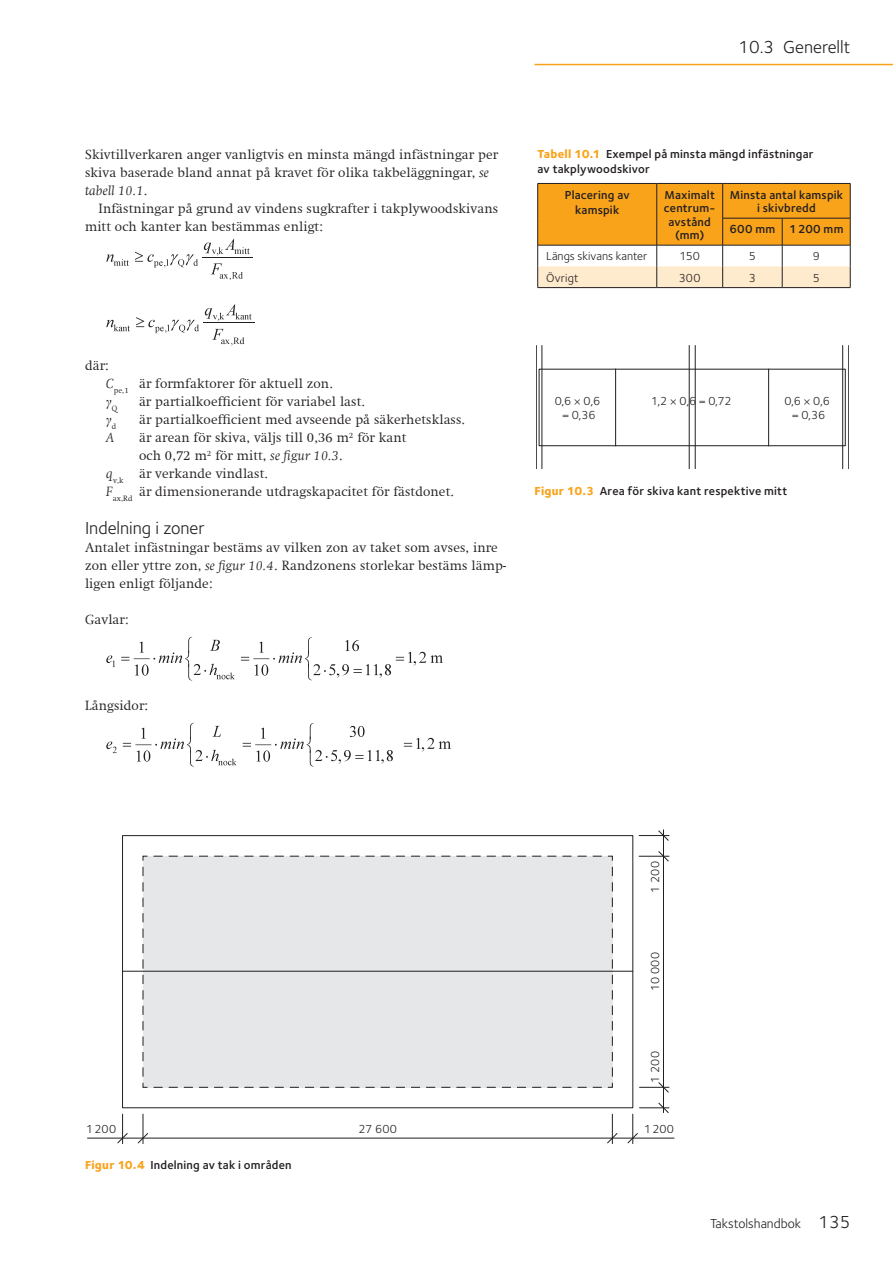
<style>
.page{position:relative;width:893px;height:1263px;background:#fff}
.page>*{position:absolute;margin:0;border:0;box-sizing:border-box;transform-origin:0 0}
.t1{font:18px "Foundry Sterling";color:#231f20}
.t2{font:300 13.5px/18px "Swift Com";letter-spacing:.01em;color:#231f20}
.t3{font:13.5px "Foundry Sterling";color:#231f20}
.t4{font:italic 13.5px "Times New Roman";color:#231f20}
.t5{font:italic 300 13.5px "Swift Com";color:#231f20}
.t6{font:600 12px/13.5px "Foundry Sterling";letter-spacing:.015em;color:#231f20;text-align:center}
.t7{font:12px/14.4px "Foundry Sterling";letter-spacing:.005em;color:#231f20;text-align:center}
.s1{font-style:italic}
.s2{font-weight:800;color:#f9a31b}
.s3{font-size:18px}
</style>
<div class="page">
<hr style="left:535px;top:64px;width:358px;height:1px;background:#f9a31b">
<div style="left:122px;top:835px;width:511px;height:273px;border:1px solid #231f20"></div>
<div style="left:143px;top:856px;width:470px;height:232px;background:#e6e7e9"></div>
<hr style="left:88px;top:1138px;width:586px;height:1px;background:#231f20">
<hr style="left:122px;top:1114px;width:1px;height:30px;background:#231f20">
<svg style="left:117px;top:1133px;width:11px;height:10px"></svg>
<hr style="left:143px;top:1114px;width:1px;height:30px;background:#231f20">
<svg style="left:138px;top:1133px;width:10px;height:10px"></svg>
<hr style="left:632px;top:1114px;width:1px;height:30px;background:#231f20">
<svg style="left:627px;top:1133px;width:11px;height:10px"></svg>
<hr style="left:612px;top:1114px;width:1px;height:30px;background:#231f20">
<svg style="left:607px;top:1133px;width:10px;height:10px"></svg>
<hr style="left:663px;top:830px;width:1px;height:283px;background:#231f20">
<hr style="left:639px;top:1107px;width:30px;height:1px;background:#231f20">
<svg style="left:658px;top:1102px;width:11px;height:11px"></svg>
<hr style="left:639px;top:1087px;width:30px;height:1px;background:#231f20">
<svg style="left:658px;top:1082px;width:11px;height:10px"></svg>
<hr style="left:639px;top:835px;width:30px;height:1px;background:#231f20">
<svg style="left:658px;top:830px;width:11px;height:11px"></svg>
<hr style="left:639px;top:856px;width:30px;height:1px;background:#231f20">
<svg style="left:658px;top:851px;width:11px;height:10px"></svg>
<hr style="left:123px;top:971px;width:510px;height:1px;background:#231f20">
<hr style="left:202px;top:257px;width:50px;height:1px;background:#231f20">
<svg style="left:204px;top:239px;width:46px;height:16px"></svg>
<svg style="left:211px;top:263px;width:32px;height:17px"></svg>
<svg style="left:106px;top:252px;width:92px;height:16px"></svg>
<hr style="left:203px;top:323px;width:52px;height:1px;background:#231f20">
<svg style="left:205px;top:304px;width:47px;height:17px"></svg>
<svg style="left:212px;top:329px;width:32px;height:17px"></svg>
<svg style="left:106px;top:317px;width:93px;height:16px"></svg>
<svg style="left:106px;top:637px;width:337px;height:44px"></svg>
<svg style="left:106px;top:723px;width:345px;height:44px"></svg>
<svg style="left:537px;top:183px;width:314px;height:105px"></svg>
<hr style="left:538px;top:287px;width:119px;height:1px;background:#231f20">
<hr style="left:657px;top:287px;width:66px;height:1px;background:#231f20">
<hr style="left:723px;top:287px;width:59px;height:1px;background:#231f20">
<hr style="left:782px;top:287px;width:68px;height:1px;background:#231f20">
<hr style="left:536px;top:345px;width:1px;height:124px;background:#231f20">
<hr style="left:542px;top:345px;width:1px;height:124px;background:#231f20">
<hr style="left:615px;top:369px;width:1px;height:77px;background:#231f20">
<hr style="left:689px;top:345px;width:1px;height:124px;background:#231f20">
<hr style="left:695px;top:345px;width:1px;height:124px;background:#231f20">
<hr style="left:842px;top:345px;width:1px;height:124px;background:#231f20">
<hr style="left:848px;top:345px;width:1px;height:124px;background:#231f20">
<hr style="left:768px;top:369px;width:1px;height:77px;background:#231f20">
<div style="left:539px;top:369px;width:306px;height:77px;border:1px solid #231f20"></div>
<h1 class="t1" style="left:738px;top:34px;width:114px">10.3 Generellt</h1>
<p class="t2" style="left:85px;top:145px;width:415px">Skivtillverkaren anger vanligtvis en minsta mängd infästningar per skiva baserade bland annat på kravet för olika takbeläggningar, <span class="s1">se tabell 10.1</span>.</p>
<p class="t2" style="left:85px;top:199px;width:415px;text-indent:14px">Infästningar på grund av vindens sugkrafter i takplywoodskivans mitt och kanter kan bestämmas enligt:</p>
<p class="t6" style="left:538px;top:146px;width:278px;line-height:15px;text-align:left"><span class="s2">Tabell 10.1</span> Exempel på minsta mängd infästningar av takplywoodskivor</p>
<p class="t6" style="left:565px;top:187px;width:66px;line-height:15px">Placering av kamspik</p>
<p class="t6" style="left:664px;top:188px;width:53px">Maximalt centrum&shy;avstånd (mm)</p>
<p class="t6" style="left:730px;top:188px;width:115px">Minsta antal kamspik i skivbredd</p>
<p class="t6" style="left:730px;top:222px;width:115px">600 mm 1200 mm</p>
<p class="t7" style="left:546px;top:249px;width:103px">Längs skivans kanter</p>
<p class="t7" style="left:679px;top:249px;width:22px">150</p>
<p class="t7" style="left:749px;top:249px;width:9px">5</p>
<p class="t7" style="left:813px;top:249px;width:9px">9</p>
<p class="t7" style="left:546px;top:270px;width:34px">Övrigt</p>
<p class="t7" style="left:679px;top:270px;width:23px">300</p>
<p class="t7" style="left:749px;top:270px;width:9px">3</p>
<p class="t7" style="left:813px;top:270px;width:9px">5</p>
<p class="t2" style="left:106px;top:357px;width:228px;text-indent:-21px">där:<br><span class="s1">C</span><sub>pe,1</sub> är formfaktorer för aktuell zon.</p>
<p class="t4" style="left:106px;top:393px;width:12px">γ<sub>Q</sub></p>
<p class="t2" style="left:139px;top:393px;width:228px">är partialkoefficient för variabel last.</p>
<p class="t4" style="left:106px;top:411px;width:11px">γ<sub>d</sub></p>
<p class="t2" style="left:139px;top:411px;width:328px">är partialkoefficient med avseende på säkerhetsklass.</p>
<p class="t5" style="left:106px;top:430px;width:10px">A</p>
<p class="t2" style="left:139px;top:429px;width:269px">är arean för skiva, väljs till 0,36 m<sup>2</sup> för kant</p>
<p class="t2" style="left:139px;top:447px;width:205px">och 0,72 m<sup>2</sup> för mitt, <span class="s1">se figur 10.3</span>.</p>
<p class="t2" style="left:106px;top:465px;width:163px"><span class="s1">q</span><sub>v,k</sub> är verkande vindlast.</p>
<p class="t2" style="left:106px;top:483px;width:349px"><span class="s1">F</span><sub>ax,Rd</sub> är dimensionerande utdragskapacitet för fästdonet.</p>
<h1 class="t1" style="left:85px;top:515px;width:121px">Indelning i zoner</h1>
<p class="t2" style="left:85px;top:538px;width:423px">Antalet infästningar bestäms av vilken zon av taket som avses, inre zon eller yttre zon, <span class="s1">se figur 10.4</span>. Randzonens storlekar bestäms lämp&shy;ligen enligt följande:</p>
<p class="t2" style="left:85px;top:610px;width:45px">Gavlar:</p>
<p class="t7" style="left:555px;top:393px;width:47px">0,6 × 0,6</p>
<p class="t7" style="left:651px;top:393px;width:82px">1,2 × 0,6 = 0,72</p>
<p class="t7" style="left:562px;top:408px;width:35px">= 0,36</p>
<p class="t7" style="left:784px;top:393px;width:47px">0,6 × 0,6 = 0,36</p>
<p class="t6" style="left:535px;top:484px;width:254px"><span class="s2">Figur 10.3</span> Area för skiva kant respektive mitt</p>
<p class="t2" style="left:85px;top:696px;width:65px">Långsidor:</p>
<p class="t7" style="left:648px;top:893px;width:33px;rotate:-90deg">1 200</p>
<p class="t7" style="left:648px;top:991px;width:40px;rotate:-90deg">10 000</p>
<p class="t7" style="left:648px;top:1082px;width:33px;rotate:-90deg">1 200</p>
<p class="t7" style="left:86px;top:1122px;width:31px">1200</p>
<p class="t7" style="left:358px;top:1122px;width:40px">27 600</p>
<p class="t7" style="left:644px;top:1122px;width:31px">1200</p>
<p class="t6" style="left:85px;top:1158px;width:208px"><span class="s2">Figur 10.4</span> Indelning av tak i områden</p>
<p class="t3" style="left:710px;top:1214px;width:142px">Takstolshandbok <span class="s3">135</span></p>
</div>
